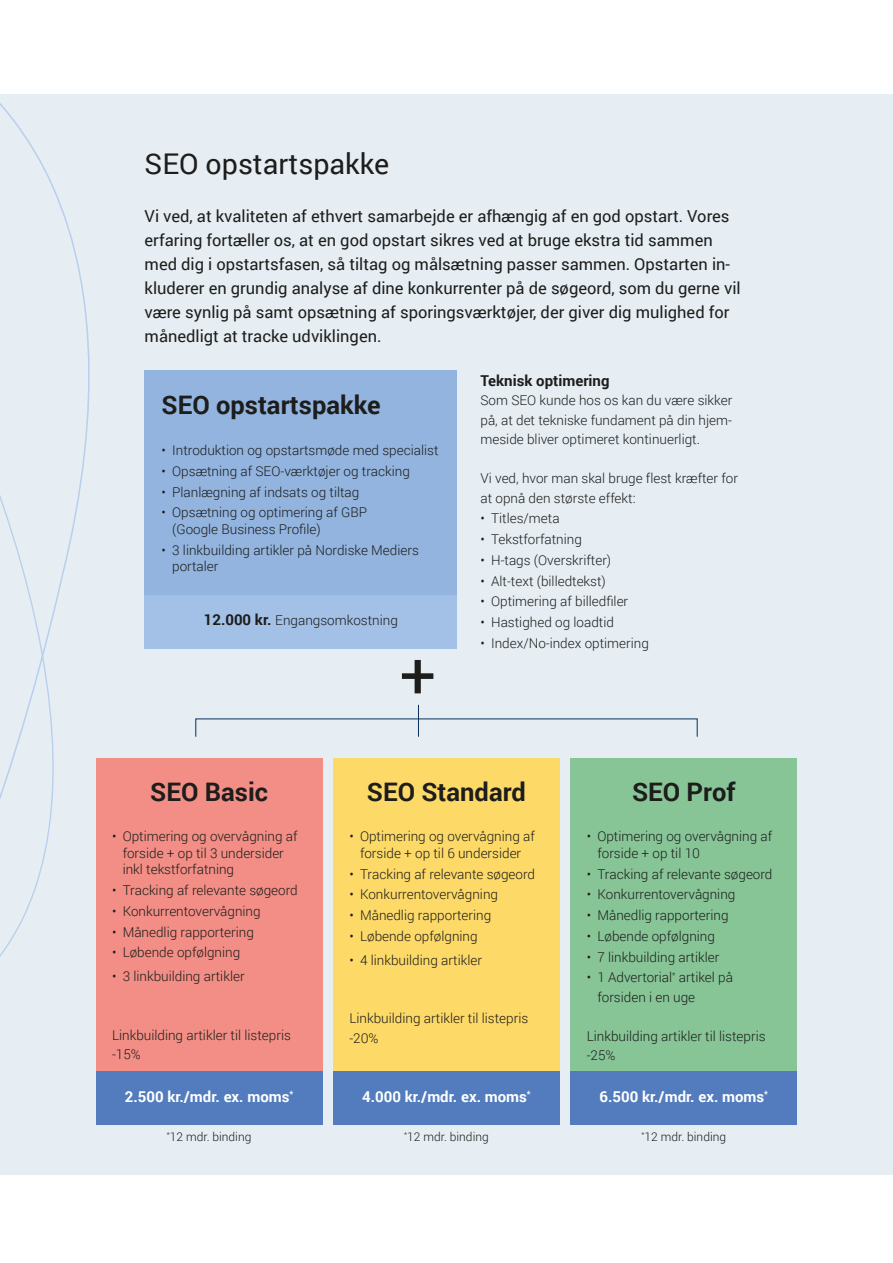
<style>
.page{position:relative;width:893px;height:1263px;background:#fff}
.page>*{position:absolute;margin:0;border:0;box-sizing:border-box;transform-origin:0 0}
.t1{font:64.5px "Roboto";color:#1d1d1b}
.t2{font:28.5px "Roboto";color:#1d1d1b}
.Brødtekst{font:700 25.5px "Roboto";color:#1d1d1b}
.t3{font:16.5px/24px "Roboto";color:#1d1d1b}
.Brødtekst-2{font:700 15px "Roboto";color:#fff}
.Brødtekst-3{font:700 15px "Roboto";color:#1d1d1b}
.Brødtekst-4{font:300 13.5px/19.5px "Roboto";color:#1d1d1b}
.Brødtekst-5{font:300 12px "Roboto";color:#1d1d1b}
.s1{font-weight:700;font-size:15px}
</style>
<div class="page">
<div style="left:0;top:95px;width:893px;height:1080px;background:#e6edf3"></div>
<svg style="left:0;top:94px;width:125px;height:863px"></svg>
<div style="left:145px;top:370px;width:312px;height:269px;background:#92b4df"></div>
<div style="left:96px;top:758px;width:227px;height:367px;background:#f28e85"></div>
<div style="left:333px;top:758px;width:227px;height:367px;background:#fdd968"></div>
<div style="left:570px;top:758px;width:227px;height:367px;background:#87c597"></div>
<svg style="left:195px;top:718px;width:503px;height:19px"></svg>
<hr style="left:418px;top:705px;width:1px;height:32px;background:#08315a">
<div style="left:96px;top:1071px;width:227px;height:54px;background:#527cbe"></div>
<div style="left:333px;top:1071px;width:227px;height:54px;background:#527cbe"></div>
<div style="left:570px;top:1071px;width:227px;height:54px;background:#527cbe"></div>
<div style="left:145px;top:595px;width:312px;height:53px;background:#a3c0e6"></div>
<p class="t2" style="left:145px;top:144px;width:246px">SEO opstartspakke</p>
<p class="t3" style="left:145px;top:204px;width:598px">Vi ved, at kvaliteten af ethvert samarbejde er afhængig af en god opstart. Vores erfaring fortæller os, at en god opstart sikres ved at bruge ekstra tid sammen med dig i opstartsfasen, så tiltag og målsætning passer sammen. Opstarten in&shy;kluderer en grundig analyse af dine konkurrenter på de søgeord, som du gerne vil være synlig på samt opsætning af sporingsværktøjer, der giver dig mulighed for månedligt at tracke udviklingen.</p>
<p class="Brødtekst" style="left:162px;top:387px;width:221px">SEO opstartspakke</p>
<p class="Brødtekst-4" style="left:162px;top:440px;width:278px">• Introduktion og opstartsmøde med specialist</p>
<p class="Brødtekst-4" style="left:162px;top:461px;width:250px">• Opsætning af SEO-værktøjer og tracking</p>
<p class="Brødtekst-4" style="left:162px;top:482px;width:199px">• Planlægning af indsats og tiltag</p>
<p class="Brødtekst-4" style="left:172px;top:504px;width:197px;line-height:16.5px;text-indent:-11px">• Opsætning og optimering af GBP (Google Business Profile)</p>
<p class="Brødtekst-4" style="left:172px;top:541px;width:248px;line-height:16.5px;text-indent:-11px">• 3 linkbuilding artikler på Nordiske Mediers portaler</p>
<p class="Brødtekst-4" style="left:204px;top:610px;width:196px"><span class="s1">12.000 kr.</span> Engangsomkostning</p>
<p class="t1" style="left:399px;top:630px;width:38px">+</p>
<p class="Brødtekst-3" style="left:480px;top:370px;width:130px">Teknisk optimering</p>
<p class="Brødtekst-4" style="left:480px;top:390px;width:253px;text-align:justify">Som SEO kunde hos os kan du være sikker på, at det tekniske fundament på din hjem&shy;meside bliver optimeret kontinuerligt.</p>
<p class="Brødtekst-4" style="left:480px;top:468px;width:259px">Vi ved, hvor man skal bruge flest kræfter for at opnå den største effekt:</p>
<p class="Brødtekst-4" style="left:480px;top:508px;width:81px">• Titles/meta</p>
<p class="Brødtekst-4" style="left:480px;top:529px;width:103px">• Tekstforfatning</p>
<p class="Brødtekst-4" style="left:480px;top:550px;width:132px">• H-tags (Overskrifter)</p>
<p class="Brødtekst-4" style="left:480px;top:571px;width:127px">• Alt-text (billedtekst)</p>
<p class="Brødtekst-4" style="left:480px;top:591px;width:149px">• Optimering af billedfiler</p>
<p class="Brødtekst-4" style="left:480px;top:612px;width:135px">• Hastighed og loadtid</p>
<p class="Brødtekst-4" style="left:480px;top:633px;width:170px">• Index/No-index optimering</p>
<p class="Brødtekst" style="left:150px;top:774px;width:119px">SEO Basic</p>
<p class="Brødtekst-4" style="left:123px;top:828px;width:176px;line-height:16.5px;text-indent:-11px">• Optimering og overvågning af forside + op til 3 undersider inkl tekstforfatning</p>
<p class="Brødtekst-4" style="left:112px;top:880px;width:187px">• Tracking af relevante søgeord</p>
<p class="Brødtekst-4" style="left:112px;top:901px;width:150px">• Konkurrentovervågning</p>
<p class="Brødtekst-4" style="left:112px;top:922px;width:143px">• Månedlig rapportering</p>
<p class="Brødtekst-4" style="left:112px;top:942px;width:130px">• Løbende opfølgning</p>
<p class="Brødtekst-4" style="left:112px;top:966px;width:134px">• 3 linkbuilding artikler</p>
<p class="Brødtekst-4" style="left:112px;top:1025px;width:180px">Linkbuilding artikler til listepris -15%</p>
<p class="Brødtekst" style="left:367px;top:774px;width:161px">SEO Standard</p>
<p class="Brødtekst-4" style="left:349px;top:828px;width:187px;line-height:16.5px;text-align:center">• Optimering og overvågning af forside + op til 6 undersider</p>
<p class="Brødtekst-4" style="left:349px;top:864px;width:187px">• Tracking af relevante søgeord</p>
<p class="Brødtekst-4" style="left:349px;top:884px;width:150px">• Konkurrentovervågning</p>
<p class="Brødtekst-4" style="left:349px;top:905px;width:143px">• Månedlig rapportering</p>
<p class="Brødtekst-4" style="left:349px;top:926px;width:130px">• Løbende opfølgning</p>
<p class="Brødtekst-4" style="left:349px;top:950px;width:134px">• 4 linkbuilding artikler</p>
<p class="Brødtekst-4" style="left:349px;top:1008px;width:180px">Linkbuilding artikler til listepris -20%</p>
<p class="Brødtekst" style="left:632px;top:774px;width:105px">SEO Prof</p>
<p class="Brødtekst-4" style="left:597px;top:828px;width:176px;line-height:16.5px;text-indent:-11px">• Optimering og overvågning af forside + op til 10</p>
<p class="Brødtekst-4" style="left:587px;top:864px;width:187px">• Tracking af relevante søgeord</p>
<p class="Brødtekst-4" style="left:587px;top:884px;width:150px">• Konkurrentovervågning</p>
<p class="Brødtekst-4" style="left:587px;top:905px;width:143px">• Månedlig rapportering</p>
<p class="Brødtekst-4" style="left:587px;top:926px;width:130px">• Løbende opfølgning</p>
<p class="Brødtekst-4" style="left:587px;top:947px;width:134px">• 7 linkbuilding artikler</p>
<p class="Brødtekst-4" style="left:597px;top:967px;width:137px;text-indent:-11px">• 1 Advertorial<sup>*</sup> artikel på forsiden i en uge</p>
<p class="Brødtekst-4" style="left:587px;top:1026px;width:180px">Linkbuilding artikler til listepris -25%</p>
<p class="Brødtekst-2" style="left:125px;top:1086px;width:170px">2.500 kr./mdr. ex. moms<sup>*</sup></p>
<p class="Brødtekst-2" style="left:362px;top:1086px;width:170px">4.000 kr./mdr. ex. moms<sup>*</sup></p>
<p class="Brødtekst-2" style="left:599px;top:1086px;width:170px">6.500 kr./mdr. ex. moms<sup>*</sup></p>
<p class="Brødtekst-5" style="left:167px;top:1128px;width:86px"><sup>*</sup>12 mdr. binding</p>
<p class="Brødtekst-5" style="left:404px;top:1128px;width:86px"><sup>*</sup>12 mdr. binding</p>
<p class="Brødtekst-5" style="left:642px;top:1128px;width:86px"><sup>*</sup>12 mdr. binding</p>
</div>
